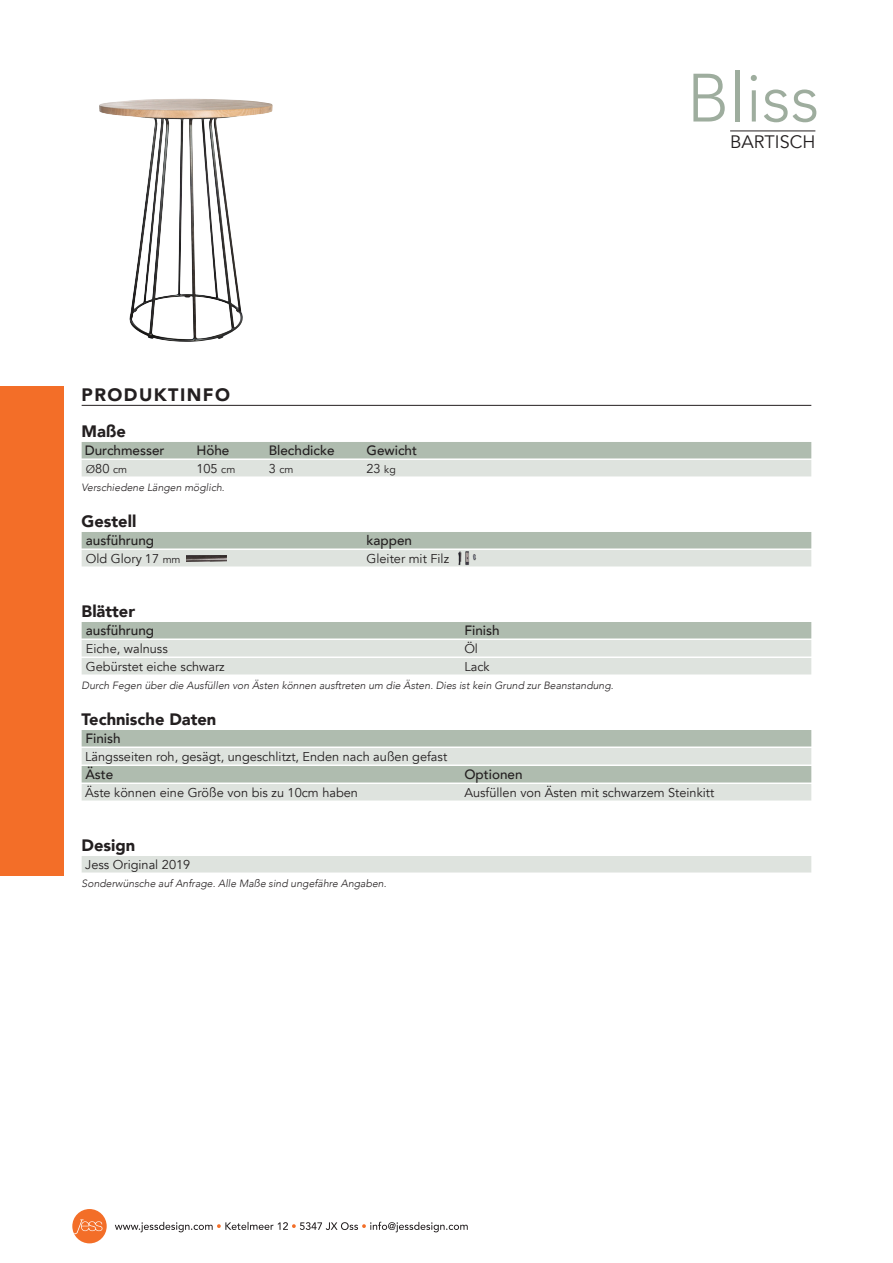
<style>
.page{position:relative;width:893px;height:1263px;background:#fff}
.page>*{position:absolute;margin:0;border:0;box-sizing:border-box;transform-origin:0 0}
.Titelkop_rechts{font:300 67.5px "Avenir";color:#9ead9e}
.Titel{font:900 18px "Avenir";letter-spacing:.08em;color:#231f20}
.Subkop_rechts{font:18px "Avenir";color:#231f20}
.Measurements{font:900 16.5px "Avenir";color:#231f20}
.arikelkopjes{font:500 13.5px "Avenir";color:#231f20}
.Artikeltekst_prijsta{font:12.75px "Avenir";color:#231f20}
.kleine_zinnetjes{font:italic 300 10.5px "Avenir";color:#231f20}
.Artikeltekst_prijsta-2{font:10.5px "Avenir";color:#231f20}
.s1{font-size:11.25px}
.s2{font-size:10.5px}
.s3{font-size:12.75px}
</style>
<div class="page">
<div style="left:0;top:387px;width:64px;height:489px;background:#f36e28"></div>
<div style="left:72px;top:1209px;width:35px;height:34px;background:#f36e28;border-radius:50%"></div>
<svg style="left:74px;top:1219px;width:28px;height:15px"></svg>
<svg style="left:115px;top:1222px;width:353px;height:10px"></svg>
<hr style="left:730px;top:131px;width:85px;height:1px;background:#231f20">
<hr style="left:82px;top:405px;width:729px;height:1px;background:#231f20">
<div style="left:82px;top:442px;width:729px;height:16px;background:#afbcaf"></div>
<div style="left:82px;top:460px;width:729px;height:16px;background:#dee3de"></div>
<div style="left:82px;top:532px;width:729px;height:16px;background:#afbcaf"></div>
<div style="left:82px;top:550px;width:729px;height:16px;background:#dee3de"></div>
<div style="left:82px;top:622px;width:729px;height:16px;background:#afbcaf"></div>
<div style="left:82px;top:640px;width:729px;height:16px;background:#dee3de"></div>
<div style="left:82px;top:658px;width:729px;height:16px;background:#dee3de"></div>
<div style="left:82px;top:730px;width:729px;height:16px;background:#afbcaf"></div>
<div style="left:82px;top:748px;width:729px;height:16px;background:#dee3de"></div>
<div style="left:82px;top:766px;width:729px;height:16px;background:#afbcaf"></div>
<div style="left:82px;top:784px;width:729px;height:16px;background:#dee3de"></div>
<div style="left:82px;top:856px;width:729px;height:16px;background:#dee3de"></div>
<img style="left:186px;top:555px;width:40px;height:6px">
<img style="left:99px;top:99px;width:174px;height:243px">
<img style="left:456px;top:551px;width:22px;height:16px">
<p class="Titelkop_rechts" style="left:687px;top:58px;width:134px">Bliss</p>
<p class="Subkop_rechts" style="left:730px;top:131px;width:87px">BARTISCH</p>
<p class="Titel" style="left:82px;top:379px;width:150px">PRODUKTINFO</p>
<p class="Measurements" style="left:82px;top:417px;width:46px">Maße</p>
<p class="arikelkopjes" style="left:85px;top:438px;width:81px">Durchmesser</p>
<p class="arikelkopjes" style="left:196px;top:438px;width:35px">Höhe</p>
<p class="arikelkopjes" style="left:269px;top:438px;width:67px">Blechdicke</p>
<p class="arikelkopjes" style="left:367px;top:438px;width:52px">Gewicht</p>
<p class="Artikeltekst_prijsta" style="left:86px;top:461px;width:43px"><span class="s1">Ø</span>80 <span class="s2">cm</span></p>
<p class="Artikeltekst_prijsta" style="left:196px;top:461px;width:40px">105 <span class="s2">cm</span></p>
<p class="Artikeltekst_prijsta-2" style="left:269px;top:463px;width:26px"><span class="s3">3</span> cm</p>
<p class="Artikeltekst_prijsta" style="left:367px;top:461px;width:31px">23 <span class="s2">kg</span></p>
<p class="kleine_zinnetjes" style="left:82px;top:481px;width:144px">Verschiedene Längen möglich.</p>
<p class="Measurements" style="left:82px;top:507px;width:56px">Gestell</p>
<p class="arikelkopjes" style="left:86px;top:528px;width:70px">ausführung</p>
<p class="arikelkopjes" style="left:367px;top:528px;width:47px">kappen</p>
<p class="Artikeltekst_prijsta" style="left:86px;top:551px;width:96px">Old Glory 17 <span class="s2">mm</span></p>
<p class="Artikeltekst_prijsta" style="left:367px;top:551px;width:84px">Gleiter mit Filz</p>
<p class="Measurements" style="left:82px;top:597px;width:55px">Blätter</p>
<p class="arikelkopjes" style="left:86px;top:618px;width:70px">ausführung</p>
<p class="arikelkopjes" style="left:464px;top:618px;width:37px">Finish</p>
<p class="Artikeltekst_prijsta" style="left:86px;top:641px;width:83px">Eiche, walnuss</p>
<p class="Artikeltekst_prijsta" style="left:464px;top:641px;width:15px">Öl</p>
<p class="Artikeltekst_prijsta" style="left:86px;top:659px;width:140px">Gebürstet eiche schwarz</p>
<p class="Artikeltekst_prijsta" style="left:464px;top:659px;width:27px">Lack</p>
<p class="kleine_zinnetjes" style="left:82px;top:679px;width:533px">Durch Fegen über die Ausfüllen von Ästen können ausftreten um die Ästen. Dies ist kein Grund zur Beanstandung.</p>
<p class="Measurements" style="left:82px;top:705px;width:136px">Technische Daten</p>
<p class="arikelkopjes" style="left:85px;top:726px;width:37px">Finish</p>
<p class="Artikeltekst_prijsta" style="left:85px;top:749px;width:364px">Längsseiten roh, gesägt, ungeschlitzt, Enden nach außen gefast</p>
<p class="arikelkopjes" style="left:85px;top:762px;width:29px">Äste</p>
<p class="arikelkopjes" style="left:464px;top:762px;width:60px">Optionen</p>
<p class="Artikeltekst_prijsta" style="left:85px;top:785px;width:274px">Äste können eine Größe von bis zu 10cm haben</p>
<p class="Artikeltekst_prijsta" style="left:464px;top:785px;width:252px">Ausfüllen von Ästen mit schwarzem Steinkitt</p>
<p class="Measurements" style="left:82px;top:831px;width:55px">Design</p>
<p class="Artikeltekst_prijsta" style="left:85px;top:857px;width:107px">Jess Original 2019</p>
<p class="kleine_zinnetjes" style="left:82px;top:877px;width:306px">Sonderwünsche auf Anfrage. Alle Maße sind ungefähre Angaben.</p>
</div>
